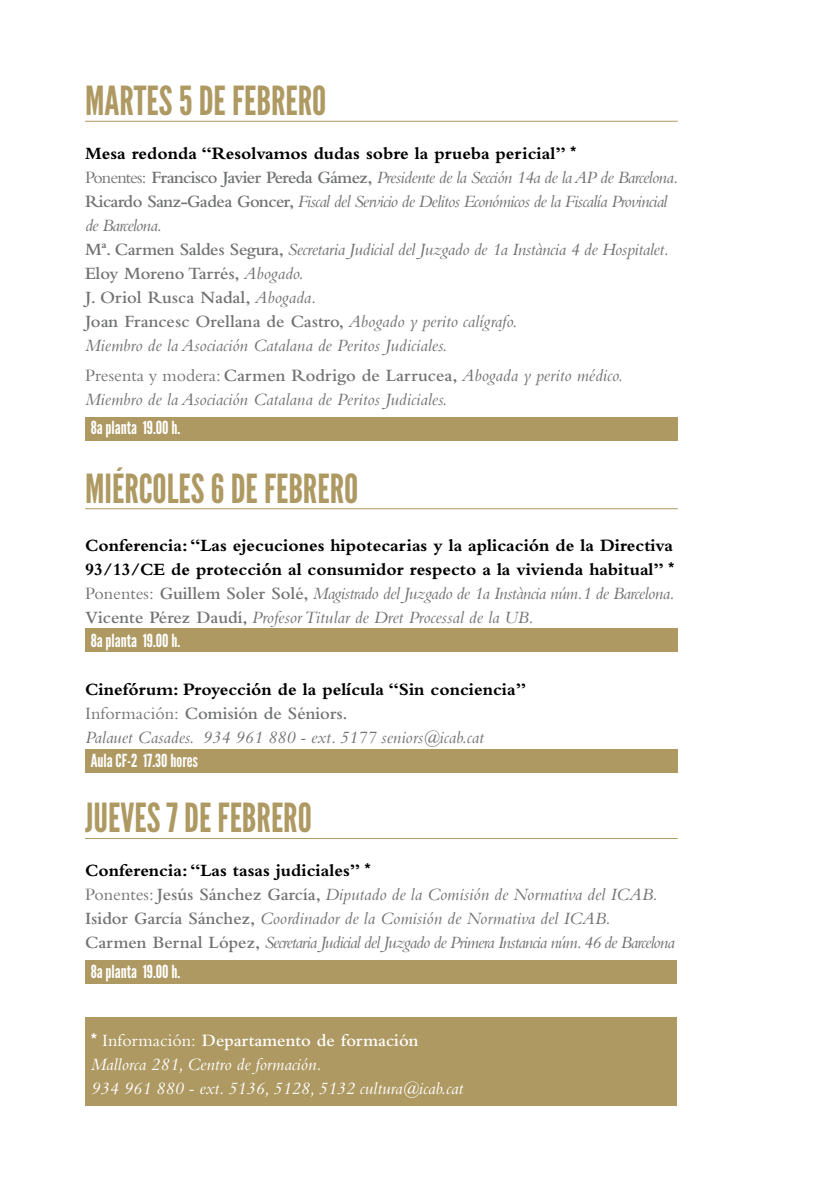
<style>
.page{position:relative;width:840px;height:1191px;background:#fff}
.page>*{position:absolute;margin:0;border:0;box-sizing:border-box;transform-origin:0 0}
.t1{font:40px "League Gothic";color:#ae9962}
.t2{font:italic 18px/24px "Bembo Std";color:#707172}
.t3{font:italic 18px/24px "Bembo Std";letter-spacing:-.02em;color:#707172}
.t4{font:700 18px/24px "Bembo Std";color:#000;text-align:justify}
.t5{font:italic 18px/24px "Bembo Std";color:#fff}
.t6{font:18px "League Gothic";color:#fff}
.s1{font-weight:700;font-style:normal;color:#000}
.s2{font-family:"Akzidenz Grotesk";font-weight:700;font-style:normal;color:#000}
.s3{font-style:normal}
.s4{font-weight:600;font-style:normal}
.s5{font-family:"Akzidenz Grotesk"}
.s6{font-weight:400;color:#707172}
.s7{font-weight:600;color:#707172}
.s8{font-weight:400;font-style:italic;color:#707172}
.s9{font-family:"Akzidenz Grotesk";font-weight:700;font-style:normal}
</style>
<div class="page">
<div style="left:85px;top:1017px;width:591px;height:89px;background:#ae9962"></div>
<div style="left:85px;top:749px;width:592px;height:23px;background:#ae9962"></div>
<div style="left:85px;top:960px;width:591px;height:24px;background:#ae9962"></div>
<div style="left:85px;top:417px;width:592px;height:24px;background:#ae9962"></div>
<div style="left:85px;top:628px;width:592px;height:24px;background:#ae9962"></div>
<hr style="left:85px;top:121px;width:592px;height:1px;background:#ae9962">
<hr style="left:85px;top:508px;width:592px;height:1px;background:#ae9962">
<hr style="left:85px;top:838px;width:592px;height:1px;background:#ae9962">
<h1 class="t1" style="left:85px;top:78px;width:242px">MARTES 5 DE FEBRERO</h1>
<p class="t3" style="left:85px;top:141px;width:594px"><span class="s1">Mesa redonda “Resolvamos dudas sobre la prueba pericial”</span> <span class="s2">*<br></span><span class="s3">Ponentes:</span> <span class="s4">Francisco Javier Pereda Gámez,</span> Presidente de la Sección 14a de la AP de Barcelona.<br><span class="s4">Ricardo Sanz-Gadea Goncer,</span> Fiscal del Servicio de Delitos Económicos de la Fiscalía Provincial de Barcelona.<br><span class="s4">Mª. Carmen Saldes Segura,</span> Secretaria Judicial del Juzgado de 1a Instància 4 de Hospitalet.<br><span class="s4">Eloy Moreno Tarrés,</span> Abogado.<br><span class="s4">J. Oriol Rusca Nadal,</span> Abogada.<br><span class="s4">Joan Francesc Orellana de Castro,</span> Abogado y perito calígrafo.<br>Miembro de la Asociación Catalana de Peritos Judiciales.</p>
<p class="t2" style="left:85px;top:363px;width:539px"><span class="s3">Presenta y modera:</span> <span class="s4">Carmen Rodrigo de Larrucea,</span> Abogada y perito médico.<br>Miembro de la Asociación Catalana de Peritos Judiciales.</p>
<p class="t6" style="left:91px;top:418px;width:91px">8A PLANTA 19.00 H.</p>
<h1 class="t1" style="left:85px;top:465px;width:274px">MIÉRCOLES 6 DE FEBRERO</h1>
<p class="t4" style="left:85px;top:533px;width:590px">Conferencia: “Las ejecuciones hipotecarias y la aplicación de la Directiva 93/13/CE de protección al consumidor respecto a la vivienda habitual” <span class="s5">* </span><span class="s6">Ponentes:</span> <span class="s7">Guillem Soler Solé,</span> <span class="s8">Magistrado del Juzgado de 1a Instància núm.1 de Barcelona.<br></span><span class="s7">Vicente Pérez Daudí,</span> <span class="s8">Profesor Titular de Dret Processal de la UB.</span></p>
<p class="t6" style="left:91px;top:630px;width:91px">8A PLANTA 19.00 H.</p>
<p class="t2" style="left:85px;top:676px;width:442px"><span class="s1">Cinefórum: Proyección de la película “Sin conciencia”<br></span><span class="s3">Información:</span> <span class="s4">Comisión de Séniors.<br></span>Palauet Casades. 934 961 880 - ext. 5177 seniors@icab.cat</p>
<p class="t6" style="left:91px;top:750px;width:109px">AULA CF-2 17.30 HORES</p>
<h1 class="t1" style="left:85px;top:795px;width:186px">JUEVES 7 DE FEBRERO</h1>
<p class="t2" style="left:85px;top:858px;width:590px"><span class="s1">Conferencia: “Las tasas judiciales”</span> <span class="s2">*<br></span><span class="s3">Ponentes:</span> <span class="s4">Jesús Sánchez García,</span> Diputado de la Comisión de Normativa del ICAB.<br><span class="s4">Isidor García Sánchez,</span> Coordinador de la Comisión de Normativa del ICAB.<br><span class="s4">Carmen Bernal López,</span> Secretaria Judicial del Juzgado de Primera Instancia núm. 46 de Barcelona</p>
<p class="t6" style="left:91px;top:961px;width:91px">8A PLANTA 19.00 H.</p>
<p class="t5" style="left:91px;top:1028px;width:373px"><span class="s9">*</span> <span class="s3">Información:</span> <span class="s4">Departamento de formación<br></span>Mallorca 281, Centro de formación.<br>934 961 880 - ext. 5136, 5128, 5132 cultura@icab.cat</p>
</div>
